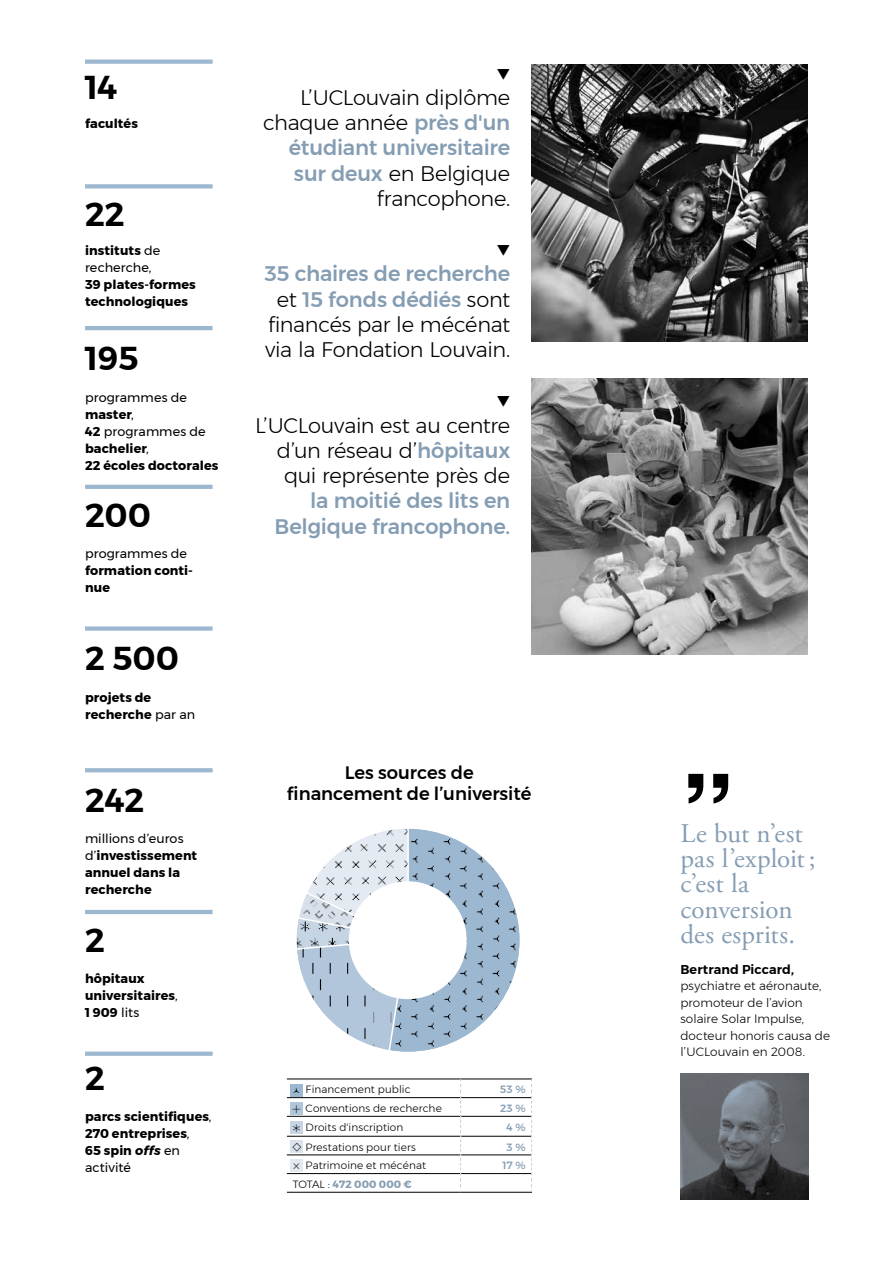
<style>
.page{position:relative;width:893px;height:1263px;background:#fff}
.page>*{position:absolute;margin:0;border:0;box-sizing:border-box;transform-origin:0 0}
.t1{font:700 108px "Helvetica";color:#000}
.t2{font:600 33px "Montserrat";color:#000}
.t3{font:27px/25.2px "Adobe Garamond Pro";color:#859db3}
.t4{font:300 21px/25.2px "Montserrat";letter-spacing:-.015em;color:#000;text-align:right}
.t5{font:500 21px/25.2px "Montserrat";letter-spacing:-.01em;color:#859db3;text-align:right}
.t6{font:500 18px/21.6px "Montserrat";color:#000;text-align:center}
.t7{font:700 12.75px/17px "Montserrat";letter-spacing:.005em;color:#000}
.t8{font:12.75px/17px "Montserrat";letter-spacing:.005em;color:#000}
.t9{font:600 12.75px "Montserrat";letter-spacing:.005em;color:#000}
.t10{font:300 12px/16.5px "Montserrat";letter-spacing:.005em;color:#000}
.t11{font:300 10.5px "Montserrat";letter-spacing:.01em;color:#000}
.t12{font:700 10.5px "Montserrat";letter-spacing:.015em;color:#859db3}
.t13{font:500 10.5px "Montserrat";color:#859db3}
.s1{font-weight:700}
.s2{font-weight:400}
.s3{font-style:italic}
.s4{font-weight:500;color:#859db3}
.s5{font-weight:300;color:#000}
</style>
<div class="page">
<svg style="left:85px;top:60px;width:128px;height:4px"></svg>
<svg style="left:85px;top:184px;width:128px;height:4px"></svg>
<hr style="left:85px;top:326px;width:128px;height:4px;background:#9cb8d0">
<hr style="left:85px;top:485px;width:128px;height:4px;background:#9cb8d0">
<div style="left:85px;top:626px;width:128px;height:5px;background:#9cb8d0"></div>
<svg style="left:85px;top:768px;width:128px;height:4px"></svg>
<hr style="left:85px;top:910px;width:128px;height:4px;background:#9cb8d0">
<div style="left:85px;top:1051px;width:128px;height:5px;background:#9cb8d0"></div>
<div style="left:290px;top:1084px;width:13px;height:12px;background:#9cb8d0"></div>
<div style="left:290px;top:1159px;width:13px;height:12px;background:#e3e9f1"></div>
<div style="left:290px;top:1121px;width:13px;height:13px;background:#c6d4e3"></div>
<div style="left:290px;top:1140px;width:13px;height:13px;background:#dae2ec"></div>
<div style="left:290px;top:1102px;width:13px;height:13px;background:#b1c6da"></div>
<hr style="left:287px;top:1079px;width:174px;height:1px;background:#000">
<hr style="left:461px;top:1079px;width:71px;height:1px;background:#000">
<hr style="left:287px;top:1097px;width:173px;height:1px;background:#000">
<hr style="left:461px;top:1097px;width:70px;height:1px;background:#000">
<hr style="left:287px;top:1116px;width:173px;height:1px;background:#000">
<hr style="left:461px;top:1116px;width:70px;height:1px;background:#000">
<hr style="left:287px;top:1136px;width:173px;height:1px;background:#000">
<hr style="left:461px;top:1136px;width:70px;height:1px;background:#000">
<hr style="left:287px;top:1154px;width:173px;height:1px;background:#000">
<hr style="left:461px;top:1154px;width:70px;height:1px;background:#000">
<hr style="left:287px;top:1173px;width:173px;height:1px;background:#000">
<hr style="left:461px;top:1173px;width:70px;height:1px;background:#000">
<hr style="left:287px;top:1192px;width:174px;height:1px;background:#000">
<hr style="left:461px;top:1192px;width:71px;height:1px;background:#000">
<svg style="left:460px;top:1079px;width:1px;height:113px"></svg>
<svg style="left:531px;top:1079px;width:1px;height:113px"></svg>
<svg style="left:296px;top:829px;width:223px;height:223px"></svg>
<img style="left:531px;top:65px;width:277px;height:276px">
<img style="left:531px;top:378px;width:277px;height:276px">
<img style="left:680px;top:1074px;width:128px;height:125px">
<h2 class="t2" style="left:85px;top:61px;width:34px">14</h2>
<p class="t7" style="left:85px;top:115px;width:54px">facultés</p>
<h2 class="t2" style="left:85px;top:188px;width:41px">22</h2>
<p class="t8" style="left:85px;top:242px;width:77px"><span class="s1">instituts</span> de recherche,</p>
<p class="t7" style="left:85px;top:276px;width:112px">39 plates-formes technologiques</p>
<h2 class="t2" style="left:85px;top:333px;width:55px">195</h2>
<p class="t7" style="left:85px;top:389px;width:135px"><span class="s2">programmes de </span>master<span class="s2">,<br></span>42 <span class="s2">programmes de </span>bachelier<span class="s2">,<br></span>22 écoles doctorales</p>
<h2 class="t2" style="left:85px;top:489px;width:68px">200</h2>
<p class="t8" style="left:85px;top:545px;width:104px">programmes de</p>
<p class="t7" style="left:85px;top:562px;width:109px">formation conti&shy;nue</p>
<h2 class="t2" style="left:85px;top:632px;width:96px">2 500</h2>
<p class="t7" style="left:85px;top:689px;width:112px">projets de recherche <span class="s2">par an</span></p>
<h2 class="t2" style="left:85px;top:774px;width:61px">242</h2>
<p class="t7" style="left:85px;top:830px;width:114px"><span class="s2">millions d’euros d’</span>investissement annuel dans la recherche</p>
<h2 class="t2" style="left:85px;top:914px;width:21px">2</h2>
<p class="t7" style="left:85px;top:970px;width:94px">hôpitaux universitaires<span class="s2">,<br></span>1 909 <span class="s2">lits</span></p>
<h2 class="t2" style="left:85px;top:1052px;width:21px">2</h2>
<p class="t7" style="left:85px;top:1108px;width:128px">parcs scientifiques<span class="s2">,<br></span>270 entreprises<span class="s2">,<br></span>65 spin <span class="s3">offs</span> <span class="s2">en activité</span></p>
<h3 class="t4" style="left:263px;top:85px;width:249px">L’UCLouvain diplôme chaque année <span class="s4">près d'un étudiant universitaire sur deux</span> en Belgique francophone.</h3>
<h3 class="t4" style="left:265px;top:261px;width:247px;text-align:center"><span class="s4">35 chaires de recherche </span>et <span class="s4">15 fonds dédiés</span> sont financés par le mécénat via la Fondation Louvain.</h3>
<h3 class="t4" style="left:255px;top:412px;width:257px">L’UCLouvain est au centre d’un réseau d’<span class="s4">hôpitaux </span>qui représente près de</h3>
<h3 class="t5" style="left:274px;top:488px;width:237px">la moitié des lits en<br>Belgique francophone.</h3>
<h3 class="t6" style="left:287px;top:762px;width:246px">Les sources de financement de l’université</h3>
<p class="t11" style="left:306px;top:1082px;width:107px">Financement public</p>
<p class="t13" style="left:500px;top:1081px;width:27px">53 %</p>
<p class="t11" style="left:306px;top:1100px;width:138px">Conventions de recherche</p>
<p class="t13" style="left:500px;top:1100px;width:27px">23 %</p>
<p class="t11" style="left:306px;top:1119px;width:99px">Droits d'inscription</p>
<p class="t13" style="left:506px;top:1119px;width:21px">4 %</p>
<p class="t11" style="left:306px;top:1139px;width:112px">Prestations pour tiers</p>
<p class="t13" style="left:507px;top:1139px;width:21px">3 %</p>
<p class="t11" style="left:306px;top:1158px;width:122px">Patrimoine et mécénat</p>
<p class="t13" style="left:503px;top:1157px;width:24px">17 %</p>
<p class="t12" style="left:293px;top:1176px;width:120px"><span class="s5">TOTAL :</span> 472 000 000 €</p>
<h1 class="t1" style="left:680px;top:726px;width:55px">ˮ</h1>
<h3 class="t3" style="left:680px;top:822px;width:137px">Le but n’est pas l’exploit; c’est la conversion des esprits.</h3>
<p class="t9" style="left:680px;top:959px;width:115px">Bertrand Piccard,</p>
<p class="t10" style="left:680px;top:977px;width:151px">psychiatre et aéronaute, promoteur de l’avion solaire Solar Impulse, docteur honoris causa de l’UCLouvain en 2008.</p>
</div>
